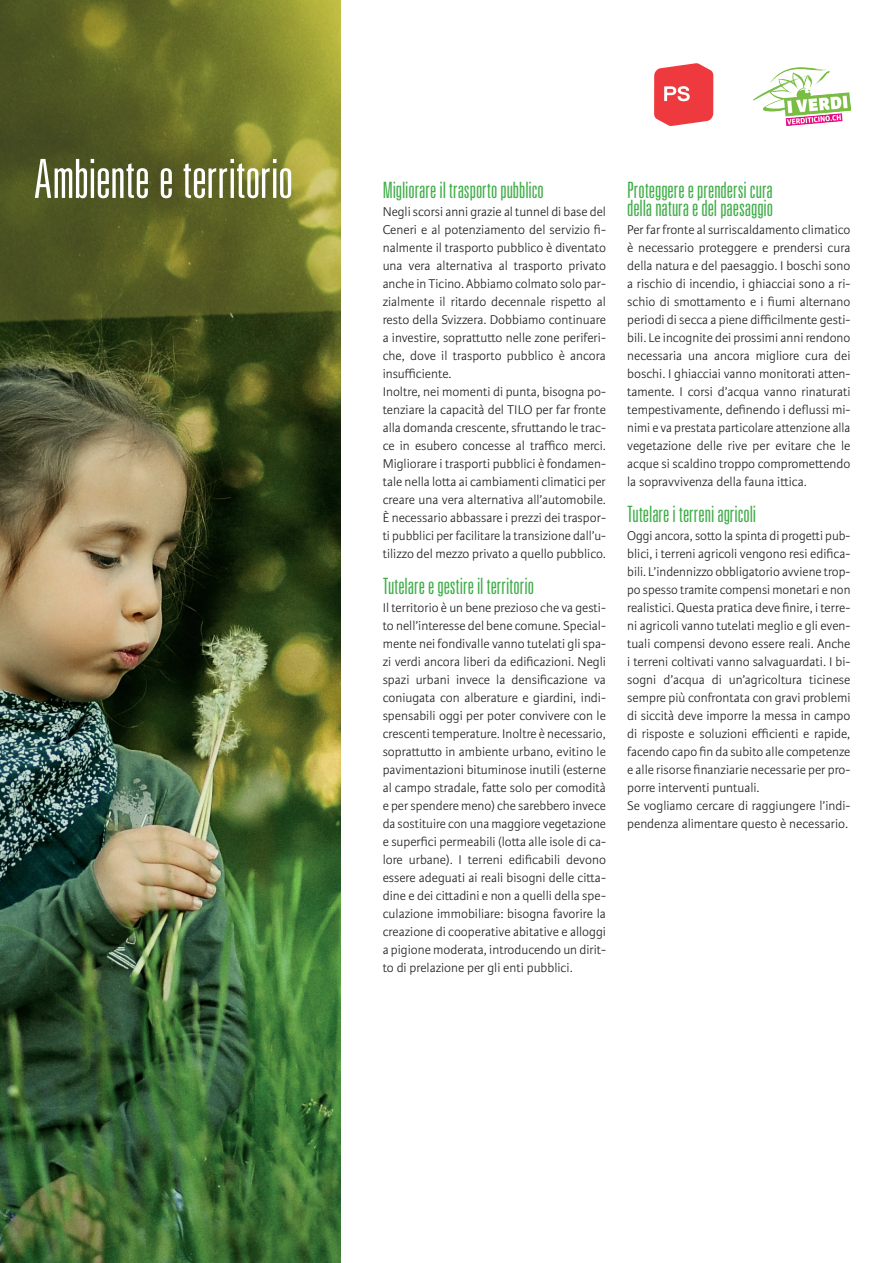
<style>
.page{position:relative;width:893px;height:1263px;background:#fff}
.page>*{position:absolute;margin:0;border:0;box-sizing:border-box;transform-origin:0 0}
._02_Haupttitel_48_Pu{font:300 ultra-condensed 54px "Univers LT Std";letter-spacing:-.005em;color:#fff}
._02_Haupttitel_48_Pu-2{font:300 ultra-condensed 22.5px "Univers LT Std";color:#40ae49}
.t1{font:300 13.5px/18px "Karmina Sans";color:#231f20;text-align:justify}
</style>
<div class="page">
<img style="left:0;top:0;width:340px;height:1263px">
<svg style="left:654px;top:63px;width:59px;height:63px;background:#f05a5d"></svg>
<img style="left:753px;top:67px;width:97px;height:58px">
<p class="_02_Haupttitel_48_Pu" style="left:34px;top:151px;width:261px">Ambiente e territorio</p>
<p class="_02_Haupttitel_48_Pu-2" style="left:383px;top:178px;width:163px">Migliorare il trasporto pubblico</p>
<p class="t1" style="left:383px;top:203px;width:225px">Negli scorsi anni grazie al tunnel di base del Ceneri e al potenziamento del servizio fi&shy;nalmente il trasporto pubblico è diventato una vera alternativa al trasporto privato anche in Ticino. Abbiamo colmato solo par&shy;zialmente il ritardo decennale rispetto al resto della Svizzera. Dobbiamo continuare a investire, soprattutto nelle zone periferi&shy;che, dove il trasporto pubblico è ancora insufficiente.</p>
<p class="t1" style="left:383px;top:383px;width:225px">Inoltre, nei momenti di punta, bisogna po&shy;tenziare la capacità del TILO per far fronte alla domanda crescente, sfruttando le trac&shy;ce in esubero concesse al traffico merci.<br>Migliorare i trasporti pubblici è fondamen&shy;tale nella lotta ai cambiamenti climatici per creare una vera alternativa all’automobile.<br>È necessario abbassare i prezzi dei traspor&shy;ti pubblici per facilitare la transizione dall’u&shy;tilizzo del mezzo privato a quello pubblico.</p>
<p class="_02_Haupttitel_48_Pu-2" style="left:383px;top:574px;width:153px">Tutelare e gestire il territorio</p>
<p class="t1" style="left:383px;top:599px;width:225px">Il territorio è un bene prezioso che va gesti&shy;to nell’interesse del bene comune. Special&shy;mente nei fondivalle vanno tutelati gli spa&shy;zi verdi ancora liberi da edificazioni. Negli spazi urbani invece la densificazione va coniugata con alberature e giardini, indi&shy;spensabili oggi per poter convivere con le crescenti temperature. Inoltre è necessario, soprattutto in ambiente urbano, evitino le pavimentazioni bituminose inutili (esterne al campo stradale, fatte solo per comodità e per spendere meno) che sarebbero invece da sostituire con una maggiore vegetazione e superfici permeabili (lotta alle isole di ca&shy;lore urbane). I terreni edificabili devono essere adeguati ai reali bisogni delle citta&shy;dine e dei cittadini e non a quelli della spe&shy;culazione immobiliare: bisogna favorire la creazione di cooperative abitative e alloggi a pigione moderata, introducendo un dirit&shy;to di prelazione per gli enti pubblici.</p>
<p class="_02_Haupttitel_48_Pu-2" style="left:627px;top:178px;width:147px">Proteggere e prendersi cura</p>
<p class="_02_Haupttitel_48_Pu-2" style="left:627px;top:196px;width:147px">della natura e del paesaggio</p>
<p class="t1" style="left:627px;top:221px;width:225px">Per far fronte al surriscaldamento climatico è necessario proteggere e prendersi cura della natura e del paesaggio. I boschi sono a rischio di incendio, i ghiacciai sono a ri&shy;schio di smottamento e i fiumi alternano periodi di secca a piene difficilmente gesti&shy;bili. Le incognite dei prossimi anni rendono necessaria una ancora migliore cura dei boschi. I ghiacciai vanno monitorati atten&shy;tamente. I corsi d’acqua vanno rinaturati tempestivamente, definendo i deflussi mi&shy;nimi e va prestata particolare attenzione alla vegetazione delle rive per evitare che le acque si scaldino troppo compromettendo la sopravvivenza della fauna ittica.</p>
<p class="_02_Haupttitel_48_Pu-2" style="left:627px;top:502px;width:130px">Tutelare i terreni agricoli</p>
<p class="t1" style="left:627px;top:527px;width:225px">Oggi ancora, sotto la spinta di progetti pub&shy;blici, i terreni agricoli vengono resi edifica&shy;bili. L’indennizzo obbligatorio avviene trop&shy;po spesso tramite compensi monetari e non realistici. Questa pratica deve finire, i terre&shy;ni agricoli vanno tutelati meglio e gli even&shy;tuali compensi devono essere reali. Anche i terreni coltivati vanno salvaguardati. I bi&shy;sogni d’acqua di un’agricoltura ticinese sempre più confrontata con gravi problemi di siccità deve imporre la messa in campo di risposte e soluzioni efficienti e rapide, facendo capo fin da subito alle competenze e alle risorse finanziarie necessarie per pro&shy;porre interventi puntuali.</p>
<p class="t1" style="left:627px;top:797px;width:225px">Se vogliamo cercare di raggiungere l’indi&shy;pendenza alimentare questo è necessario.</p>
</div>
